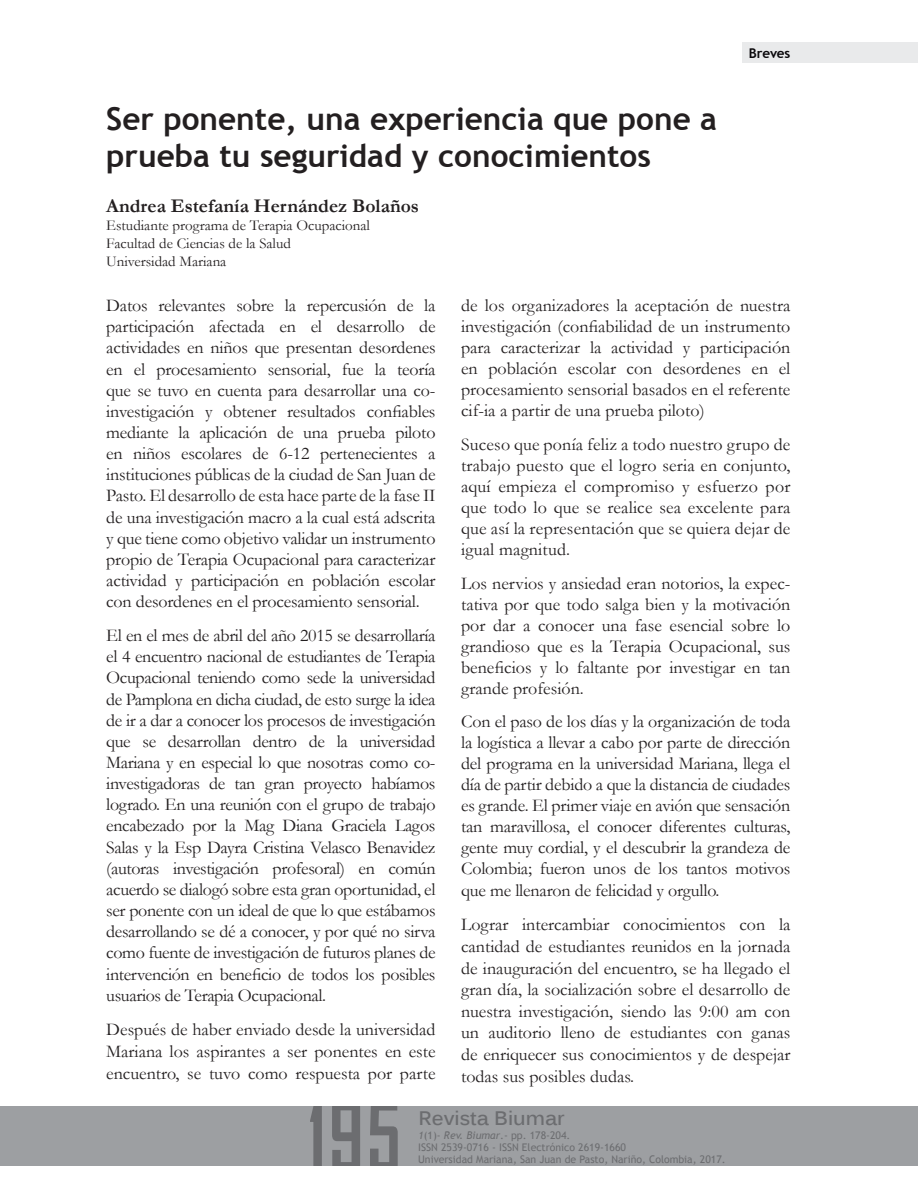
<style>
.page{position:relative;width:918px;height:1188px;background:#fff}
.page>*{position:absolute;margin:0;border:0;box-sizing:border-box;transform-origin:0 0}
.t1{font:700 91.05px "Agency FB";color:#6c6d70;scale:.83 1}
.Títulos_BIUMAR{font:700 31.5px/37.8px "Trebuchet MS";color:#231f20}
.Nombre_Autores_BIUMA{font:700 19.5px "Garamond";color:#231f20}
.t2{font:700 19.5px "Kalinga";color:#6c6d70}
.Contenido_BIUMAR{font:18px/21.1px "Garamond";color:#231f20;text-align:justify}
.Nombre_Autores_BIUMA-2{font:15px "Garamond";color:#231f20}
.t3{font:700 13.5px "Trebuchet MS";letter-spacing:-.01em;color:#0b090c}
.t4{font:10.5px/12px "Trebuchet MS";color:#6c6d70}
.s1{font-style:italic}
</style>
<div class="page">
<div style="left:742px;top:42px;width:176px;height:21px;background:#e9eaeb"></div>
<div style="left:0;top:1106px;width:918px;height:60px;background:#9d9fa2"></div>
<p class="Títulos_BIUMAR" style="left:106px;top:99px;width:612px">Ser ponente, una experiencia que pone a prueba tu seguridad y conocimientos</p>
<p class="Nombre_Autores_BIUMA" style="left:106px;top:193px;width:314px">Andrea Estefanía Hernández Bolaños</p>
<p class="Nombre_Autores_BIUMA-2" style="left:106px;top:215px;width:265px">Estudiante programa de Terapia Ocupacional</p>
<p class="Nombre_Autores_BIUMA-2" style="left:106px;top:233px;width:186px">Facultad de Ciencias de la Salud</p>
<p class="Nombre_Autores_BIUMA-2" style="left:106px;top:251px;width:122px">Universidad Mariana</p>
<p class="t3" style="left:749px;top:45px;width:43px">Breves</p>
<p class="Contenido_BIUMAR" style="left:106px;top:294px;width:331px">Datos relevantes sobre la repercusión de la participación afectada en el desarrollo de actividades en niños que presentan desordenes en el procesamiento sensorial, fue la teoría que se tuvo en cuenta para desarrollar una co&shy;investigación y obtener resultados confiables mediante la aplicación de una prueba piloto en niños escolares de 6-12 pertenecientes a instituciones públicas de la ciudad de San Juan de Pasto. El desarrollo de esta hace parte de la fase II de una investigación macro a la cual está adscrita y que tiene como objetivo validar un instrumento propio de Terapia Ocupacional para caracterizar actividad y participación en población escolar con desordenes en el procesamiento sensorial.</p>
<p class="Contenido_BIUMAR" style="left:106px;top:624px;width:331px">El en el mes de abril del año 2015 se desarrollaría el 4 encuentro nacional de estudiantes de Terapia Ocupacional teniendo como sede la universidad de Pamplona en dicha ciudad, de esto surge la idea de ir a dar a conocer los procesos de investigación que se desarrollan dentro de la universidad Mariana y en especial lo que nosotras como co&shy;investigadoras de tan gran proyecto habíamos logrado. En una reunión con el grupo de trabajo encabezado por la Mag Diana Graciela Lagos Salas y la Esp Dayra Cristina Velasco Benavidez (autoras investigación profesoral) en común acuerdo se dialogó sobre esta gran oportunidad, el ser ponente con un ideal de que lo que estábamos desarrollando se dé a conocer, y por qué no sirva como fuente de investigación de futuros planes de intervención en beneficio de todos los posibles usuarios de Terapia Ocupacional.</p>
<p class="Contenido_BIUMAR" style="left:106px;top:1019px;width:331px;line-height:21.6px">Después de haber enviado desde la universidad Mariana los aspirantes a ser ponentes en este encuentro, se tuvo como respuesta por parte</p>
<p class="Contenido_BIUMAR" style="left:461px;top:294px;width:331px">de los organizadores la aceptación de nuestra investigación (confiabilidad de un instrumento para caracterizar la actividad y participación en población escolar con desordenes en el procesamiento sensorial basados en el referente cif-ia a partir de una prueba piloto)</p>
<p class="Contenido_BIUMAR" style="left:461px;top:433px;width:331px">Suceso que ponía feliz a todo nuestro grupo de trabajo puesto que el logro seria en conjunto, aquí empieza el compromiso y esfuerzo por que todo lo que se realice sea excelente para que así la representación que se quiera dejar de igual magnitud.</p>
<p class="Contenido_BIUMAR" style="left:461px;top:572px;width:331px">Los nervios y ansiedad eran notorios, la expec&shy;tativa por que todo salga bien y la motivación por dar a conocer una fase esencial sobre lo grandioso que es la Terapia Ocupacional, sus beneficios y lo faltante por investigar en tan grande profesión.</p>
<p class="Contenido_BIUMAR" style="left:461px;top:711px;width:331px">Con el paso de los días y la organización de toda la logística a llevar a cabo por parte de dirección del programa en la universidad Mariana, llega el día de partir debido a que la distancia de ciudades es grande. El primer viaje en avión que sensación tan maravillosa, el conocer diferentes culturas, gente muy cordial, y el descubrir la grandeza de Colombia; fueron unos de los tantos motivos que me llenaron de felicidad y orgullo.</p>
<p class="Contenido_BIUMAR" style="left:461px;top:913px;width:331px;line-height:21.6px">Lograr intercambiar conocimientos con la cantidad de estudiantes reunidos en la jornada de inauguración del encuentro, se ha llegado el gran día, la socialización sobre el desarrollo de nuestra investigación, siendo las 9:00 am con un auditorio lleno de estudiantes con ganas de enriquecer sus conocimientos y de despejar todas sus posibles dudas.</p>
<h1 class="t1" style="left:308px;top:1080px;width:114px">195</h1>
<p class="t2" style="left:419px;top:1106px;width:148px">Revista Biumar</p>
<p class="t4" style="left:418px;top:1129px;width:309px"><span class="s1">1</span>(1)- <span class="s1">Rev. Biumar</span>.- pp. 178-204.<br>ISSN 2539-0716 - ISSN Electrónico 2619-1660<br>Universidad Mariana, San Juan de Pasto, Nariño, Colombia, 2017.</p>
</div>
